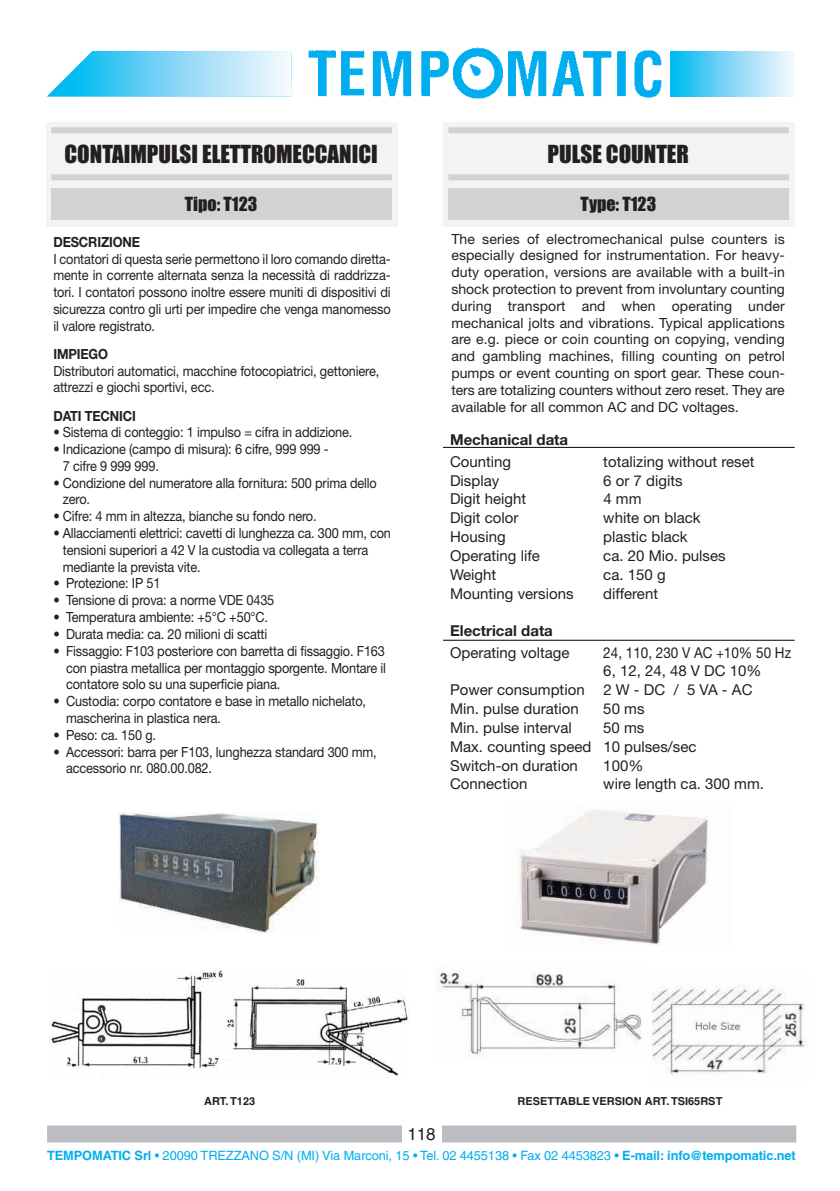
<style>
.page{position:relative;width:840px;height:1191px;background:#fff}
.page>*{position:absolute;margin:0;border:0;box-sizing:border-box;transform-origin:0 0}
.t1{font:23px "Impact";color:#231f20}
.t2{font:18px "Impact";color:#231f20}
.t3{font:17px "Helvetica";color:#231f20}
.t4{font:15px/18.8px "Helvetica Neue";color:#231f20}
.t5{font:700 15px "Helvetica Neue";color:#231f20}
.t6{font:15px "Helvetica Neue";color:#231f20;scale:.9 1}
.t7{font:14px/16.8px "Helvetica Neue";letter-spacing:-.015em;color:#231f20;scale:.91 1}
.t8{font:14px/16.8px "Helvetica Neue";letter-spacing:-.015em;color:#231f20;text-align:justify}
.t9{font:700 14px "Helvetica Neue";letter-spacing:-.01em;color:#231f20;scale:.91 1}
.t10{font:12.8px "Helvetica";letter-spacing:-.01em;color:#00aeef}
.t11{font:700 11px "Helvetica";color:#231f20}
.s1{font-size:14px}
.s2{font-weight:700}
</style>
<div class="page">
<div style="left:47px;top:1125px;width:748px;height:17px;background:#bcbdc0"></div>
<div style="left:401px;top:1123px;width:40px;height:21px;background:#fff"></div>
<img style="left:308px;top:47px;width:354px;height:52px">
<svg style="left:47px;top:51px;width:244px;height:45px;background:#8fdcf7"></svg>
<div style="left:669px;top:51px;width:125px;height:45px;background:linear-gradient(to right,#00b7f1,#fff8fd)"></div>
<div style="left:46px;top:122px;width:351px;height:105px;background:#f2f3f4"></div>
<div style="left:442px;top:122px;width:352px;height:105px;background:#f2f3f4"></div>
<div style="left:51px;top:127px;width:340px;height:6px;background:#d1d2d4"></div>
<div style="left:51px;top:174px;width:340px;height:6px;background:#d1d2d4"></div>
<div style="left:51px;top:189px;width:340px;height:31px;background:#d1d2d4"></div>
<div style="left:448px;top:127px;width:340px;height:6px;background:#d1d2d4"></div>
<div style="left:448px;top:174px;width:340px;height:6px;background:#d1d2d4"></div>
<div style="left:448px;top:189px;width:340px;height:31px;background:#d1d2d4"></div>
<hr style="left:443px;top:447px;width:351px;height:1px;background:#231f20">
<hr style="left:443px;top:639px;width:351px;height:2px;background:#231f20">
<img style="left:51px;top:970px;width:172px;height:99px">
<img style="left:227px;top:979px;width:181px;height:97px">
<img style="left:119px;top:812px;width:200px;height:120px">
<img style="left:437px;top:972px;width:204px;height:84px">
<img style="left:518px;top:809px;width:191px;height:136px">
<img style="left:652px;top:986px;width:154px;height:89px">
<h1 class="t1" style="left:64px;top:142px;width:314px">CONTAIMPULSI ELETTROMECCANICI</h1>
<p class="t2" style="left:185px;top:194px;width:74px">Tipo: T123</p>
<p class="t9" style="left:53px;top:233px;width:97px">DESCRIZIONE</p>
<p class="t7" style="left:53px;top:251px;width:372px;text-align:justify">I contatori di questa serie permettono il loro comando diretta&shy;mente in corrente alternata senza la necessità di raddrizza&shy;tori. I contatori possono inoltre essere muniti di dispositivi di sicurezza contro gli urti per impedire che venga manomesso il valore registrato.</p>
<p class="t9" style="left:53px;top:345px;width:62px">IMPIEGO</p>
<p class="t7" style="left:53px;top:363px;width:359px">Distributori automatici, macchine fotocopiatrici, gettoniere, attrezzi e giochi sportivi, ecc.</p>
<p class="t9" style="left:53px;top:407px;width:92px">DATI TECNICI</p>
<p class="t7" style="left:53px;top:425px;width:330px">• Sistema di conteggio: 1 impulso = cifra in addizione.</p>
<p class="t7" style="left:63px;top:442px;width:294px;text-indent:-10px">• Indicazione (campo di misura): 6 cifre, 999 999 -<br>7 cifre 9 999 999.</p>
<p class="t7" style="left:63px;top:475px;width:346px;text-indent:-10px">• Condizione del numeratore alla fornitura: 500 prima dello zero.</p>
<p class="t7" style="left:53px;top:509px;width:290px">• Cifre: 4 mm in altezza, bianche su fondo nero.</p>
<p class="t7" style="left:63px;top:526px;width:362px;text-indent:-10px">• Allacciamenti elettrici: cavetti di lunghezza ca. 300 mm, con tensioni superiori a 42 V la custodia va collegata a terra mediante la prevista vite.</p>
<p class="t7" style="left:53px;top:576px;width:119px">• Protezione: IP 51</p>
<p class="t7" style="left:53px;top:593px;width:244px">• Tensione di prova: a norme VDE 0435</p>
<p class="t7" style="left:53px;top:610px;width:237px">• Temperatura ambiente: +5°C +50°C.</p>
<p class="t7" style="left:53px;top:627px;width:236px">• Durata media: ca. 20 milioni di scatti</p>
<p class="t7" style="left:66px;top:643px;width:353px;text-align:justify;text-indent:-13px">• Fissaggio: F103 posteriore con barretta di fissaggio. F163 con piastra metallica per montaggio sporgente. Montare il contatore solo su una superficie piana.</p>
<p class="t7" style="left:66px;top:694px;width:331px;text-indent:-13px">• Custodia: corpo contatore e base in metallo nichelato, mascherina in plastica nera.</p>
<p class="t7" style="left:53px;top:727px;width:114px">• Peso: ca. 150 g.</p>
<p class="t7" style="left:66px;top:744px;width:343px;text-indent:-13px">• Accessori: barra per F103, lunghezza standard 300 mm, accessorio nr. 080.00.082.</p>
<h1 class="t1" style="left:547px;top:142px;width:143px">PULSE COUNTER</h1>
<p class="t2" style="left:580px;top:194px;width:77px">Type: T123</p>
<p class="t8" style="left:451px;top:231px;width:335px">The series of electromechanical pulse counters is especially designed for instrumentation. For heavy&shy;duty operation, versions are available with a built-in shock protection to prevent from involuntary counting during transport and when operating under mechanical jolts and vibrations. Typical applications are e.g. piece or coin counting on copying, vending and gambling machines, filling counting on petrol pumps or event counting on sport gear. These coun&shy;ters are totalizing counters without zero reset. They are available for all common AC and DC voltages.</p>
<p class="t5" style="left:450px;top:430px;width:120px">Mechanical data</p>
<p class="t4" style="left:450px;top:453px;width:63px">Counting</p>
<p class="t4" style="left:603px;top:453px;width:153px">totalizing without reset</p>
<p class="t4" style="left:450px;top:472px;width:51px">Display</p>
<p class="t4" style="left:603px;top:472px;width:81px">6 or 7 digits</p>
<p class="t4" style="left:450px;top:491px;width:78px">Digit height</p>
<p class="t4" style="left:603px;top:491px;width:40px">4 mm</p>
<p class="t4" style="left:450px;top:510px;width:70px">Digit color</p>
<p class="t4" style="left:603px;top:510px;width:99px">white on black</p>
<p class="t4" style="left:450px;top:529px;width:57px">Housing</p>
<p class="t4" style="left:603px;top:529px;width:86px">plastic black</p>
<p class="t4" style="left:450px;top:547px;width:91px">Operating life</p>
<p class="t4" style="left:603px;top:547px;width:124px">ca. 20 Mio. pulses</p>
<p class="t4" style="left:450px;top:566px;width:48px">Weight</p>
<p class="t4" style="left:603px;top:566px;width:64px">ca. 150 g</p>
<p class="t4" style="left:450px;top:585px;width:125px">Mounting versions</p>
<p class="t4" style="left:603px;top:585px;width:56px">different</p>
<p class="t5" style="left:450px;top:621px;width:104px">Electrical data</p>
<p class="t4" style="left:450px;top:644px;width:121px">Operating voltage</p>
<p class="t6" style="left:603px;top:647px;width:210px">24, 110, 230 V AC <span class="s1">+</span>10% 50 Hz</p>
<p class="t4" style="left:603px;top:663px;width:160px">6, 12, 24, 48 V DC 10%</p>
<p class="t4" style="left:450px;top:682px;width:304px">Power consumption 2 W - DC / 5 VA - AC</p>
<p class="t4" style="left:450px;top:701px;width:130px">Min. pulse duration</p>
<p class="t4" style="left:603px;top:701px;width:43px">50 ms</p>
<p class="t4" style="left:450px;top:719px;width:123px">Min. pulse interval</p>
<p class="t4" style="left:450px;top:719px;width:248px;text-indent:153px">50 ms<br>Max. counting speed 10 pulses/sec<br>Switch-on duration</p>
<p class="t4" style="left:603px;top:757px;width:42px">100%</p>
<p class="t4" style="left:450px;top:776px;width:79px">Connection</p>
<p class="t4" style="left:603px;top:776px;width:162px">wire length ca. 300 mm.</p>
<p class="t11" style="left:204px;top:1097px;width:53px">ART. T123</p>
<p class="t11" style="left:517px;top:1097px;width:206px">RESETTABLE VERSION ART. TSI65RST</p>
<p class="t3" style="left:407px;top:1127px;width:30px">118</p>
<p class="t10" style="left:47px;top:1150px;width:749px"><span class="s2">TEMPOMATIC Srl</span> • 20090 TREZZANO S/N (MI) Via Marconi, 15 • Tel. 02 4455138 • Fax 02 4453823 • <span class="s2">E-mail: info@tempomatic.net</span></p>
</div>
